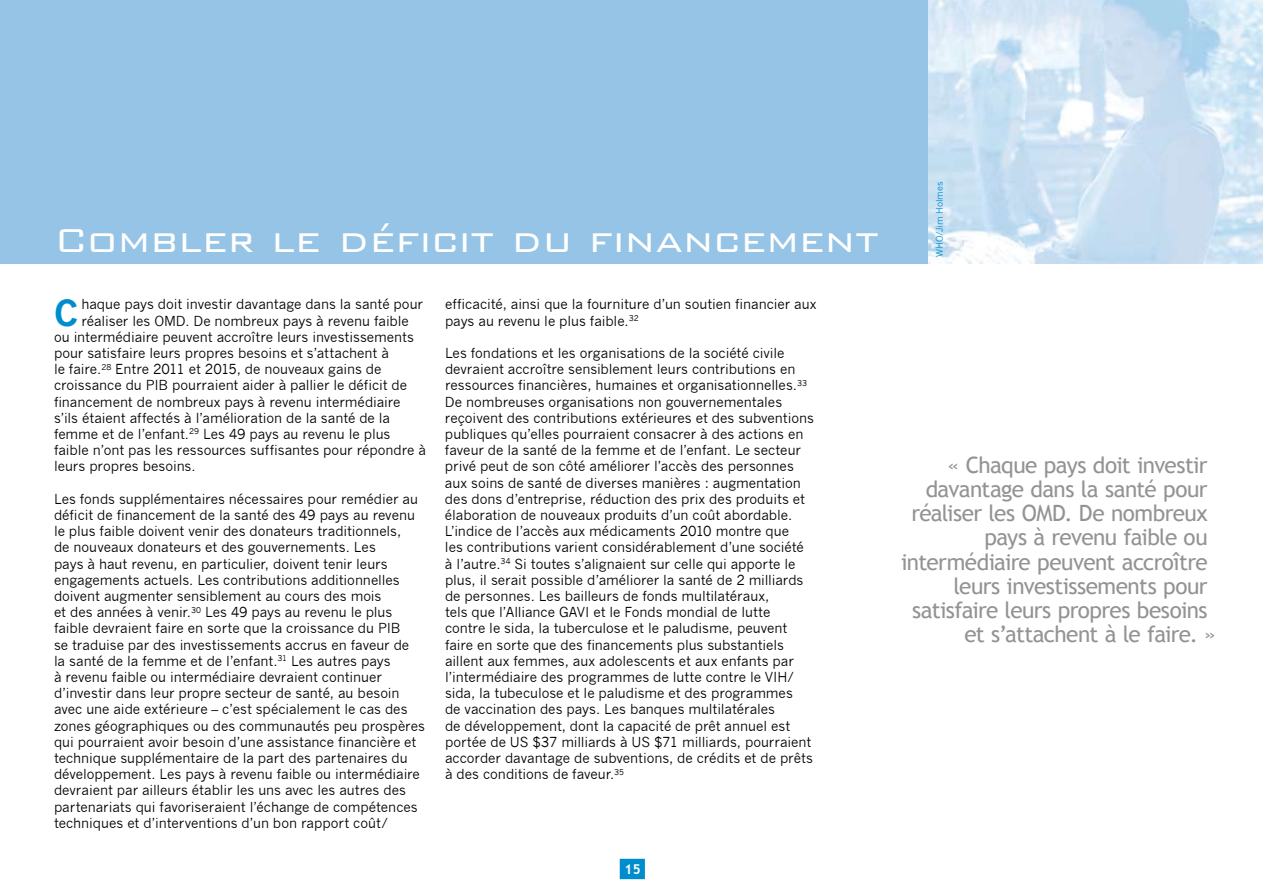
<style>
.page{position:relative;width:1263px;height:893px;background:#fff}
.page>*{position:absolute;margin:0;border:0;box-sizing:border-box;transform-origin:0 0}
.t1{font:300 44.25px "Bank Gothic";color:#fff}
.t2{font:700 35.25px "News Gothic";color:#008dcd}
.t3{font:22.5px "Trebuchet MS";letter-spacing:-.025em;color:#929395}
.t4{font:13.5px/16.2px "News Gothic";letter-spacing:-.005em;color:#000}
.t5{font:700 13.5px "Trebuchet MS";color:#fff}
.t6{font:9px "News Gothic";letter-spacing:.015em;color:#008dcd}
</style>
<div class="page">
<svg style="left:620px;top:859px;width:25px;height:20px"></svg>
<div style="left:0;top:0;width:928px;height:264px;background:#96c4e6"></div>
<img style="left:928px;top:0;width:335px;height:264px">
<h1 class="t1" style="left:54px;top:206px;width:826px">Combler le déficit du financement</h1>
<h2 class="t2" style="left:54px;top:291px;width:26px">C</h2>
<p class="t4" style="left:81px;top:296px;width:343px">haque pays doit investir davantage dans la santé pour</p>
<p class="t4" style="left:81px;top:313px;width:329px">réaliser les OMD. De nombreux pays à revenu faible</p>
<p class="t4" style="left:54px;top:329px;width:362px">ou intermédiaire peuvent accroître leurs investissements</p>
<p class="t4" style="left:54px;top:345px;width:336px">pour satisfaire leurs propres besoins et s’attachent à</p>
<p class="t4" style="left:54px;top:361px;width:329px">le faire.<sup>28</sup> Entre 2011 et 2015, de nouveaux gains de</p>
<p class="t4" style="left:54px;top:377px;width:355px">croissance du PIB pourraient aider à pallier le déficit de</p>
<p class="t4" style="left:54px;top:394px;width:348px">financement de nombreux pays à revenu intermédiaire</p>
<p class="t4" style="left:54px;top:410px;width:338px">s’ils étaient affectés à l’amélioration de la santé de la</p>
<p class="t4" style="left:54px;top:426px;width:338px">femme et de l’enfant.<sup>29</sup> Les 49 pays au revenu le plus</p>
<p class="t4" style="left:54px;top:442px;width:373px">faible n’ont pas les ressources suffisantes pour répondre à</p>
<p class="t4" style="left:54px;top:458px;width:143px">leurs propres besoins.</p>
<p class="t4" style="left:54px;top:491px;width:372px">Les fonds supplémentaires nécessaires pour remédier au déficit de financement de la santé des 49 pays au revenu le plus faible doivent venir des donateurs traditionnels,<br>de nouveaux donateurs et des gouvernements. Les<br>pays à haut revenu, en particulier, doivent tenir leurs engagements actuels. Les contributions additionnelles doivent augmenter sensiblement au cours des mois<br>et des années à venir.<sup>30</sup> Les 49 pays au revenu le plus faible devraient faire en sorte que la croissance du PIB<br>se traduise par des investissements accrus en faveur de<br>la santé de la femme et de l’enfant.<sup>31</sup> Les autres pays<br>à revenu faible ou intermédiaire devraient continuer d’investir dans leur propre secteur de santé, au besoin avec une aide extérieure – c’est spécialement le cas des zones géographiques ou des communautés peu prospères qui pourraient avoir besoin d’une assistance financière et technique supplémentaire de la part des partenaires du développement. Les pays à revenu faible ou intermédiaire devraient par ailleurs établir les uns avec les autres des partenariats qui favoriseraient l’échange de compétences techniques et d’interventions d’un bon rapport coût/</p>
<p class="t4" style="left:445px;top:296px;width:373px">efficacité, ainsi que la fourniture d’un soutien financier aux pays au revenu le plus faible.<sup>32</sup></p>
<p class="t4" style="left:445px;top:345px;width:370px">Les fondations et les organisations de la société civile devraient accroître sensiblement leurs contributions en ressources financières, humaines et organisationnelles.<sup>33<br></sup>De nombreuses organisations non gouvernementales reçoivent des contributions extérieures et des subventions publiques qu’elles pourraient consacrer à des actions en faveur de la santé de la femme et de l’enfant. Le secteur privé peut de son côté améliorer l’accès des personnes aux soins de santé de diverses manières : augmentation des dons d’entreprise, réduction des prix des produits et élaboration de nouveaux produits d’un coût abordable.<br>L’indice de l’accès aux médicaments 2010 montre que<br>les contributions varient considérablement d’une société à l’autre.<sup>34</sup> Si toutes s’alignaient sur celle qui apporte le plus, il serait possible d’améliorer la santé de 2 milliards de personnes. Les bailleurs de fonds multilatéraux,<br>tels que l’Alliance GAVI et le Fonds mondial de lutte contre le sida, la tuberculose et le paludisme, peuvent faire en sorte que des financements plus substantiels aillent aux femmes, aux adolescents et aux enfants par l’intermédiaire des programmes de lutte contre le VIH/ sida, la tubeculose et le paludisme et des programmes<br>de vaccination des pays. Les banques multilatérales<br>de développement, dont la capacité de prêt annuel est portée de US $37 milliards à US $71 milliards, pourraient accorder davantage de subventions, de crédits et de prêts à des conditions de faveur.<sup>35</sup></p>
<p class="t5" style="left:625px;top:861px;width:18px">15</p>
<p class="t6" style="left:934px;top:257px;width:77px;rotate:-90deg">WHO/Jim Holmes</p>
<h3 class="t3" style="left:947px;top:452px;width:262px">« Chaque pays doit investir</h3>
<h3 class="t3" style="left:926px;top:476px;width:283px">davantage dans la santé pour</h3>
<h3 class="t3" style="left:911px;top:500px;width:298px">réaliser les OMD. De nombreux</h3>
<h3 class="t3" style="left:984px;top:524px;width:225px">pays à revenu faible ou</h3>
<h3 class="t3" style="left:901px;top:548px;width:308px">intermédiaire peuvent accroître</h3>
<h3 class="t3" style="left:953px;top:572px;width:256px">leurs investissements pour</h3>
<h3 class="t3" style="left:912px;top:596px;width:297px">satisfaire leurs propres besoins</h3>
<h3 class="t3" style="left:964px;top:620px;width:253px">et s’attachent à le faire. »</h3>
</div>
